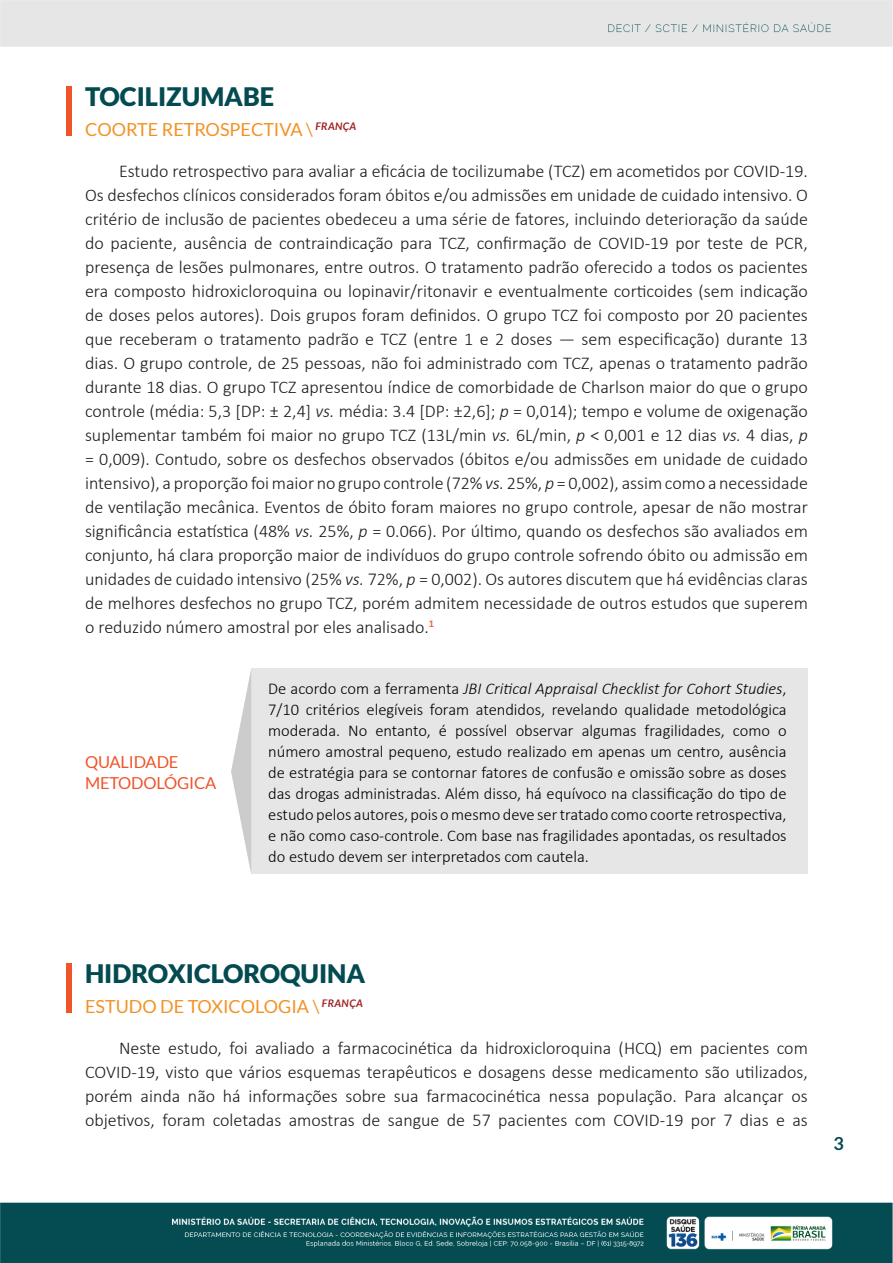
<style>
.page{position:relative;width:893px;height:1263px;background:#fff}
.page>*{position:absolute;margin:0;border:0;box-sizing:border-box;transform-origin:0 0}
.t1{font:900 25.5px "Lato";color:#034b51}
.t2{font:300 18px/24px "Calibri";color:#1a1a1a;text-align:justify}
.t3{font:18px "Lato";color:#f29224}
.t4{font:700 18px "Lato";color:#034b51}
.t5{font:300 16.5px/21px "Calibri";color:#000;text-align:justify}
.t6{font:16.5px/21px "Lato";letter-spacing:-.01em;color:#f0542b}
.s1{font-style:italic}
</style>
<div class="page">
<img style="left:0;top:0;width:893px;height:1263px">
<div style="left:85px;top:668px;width:146px;height:206px;background:#fff"></div>
<div style="left:251px;top:668px;width:557px;height:206px;background:#e6e6e6"></div>
<svg style="left:231px;top:668px;width:20px;height:206px"></svg>
<div style="left:66px;top:86px;width:6px;height:50px;background:#f0542b"></div>
<div style="left:66px;top:963px;width:6px;height:50px;background:#f0542b"></div>
<h1 class="t1" style="left:85px;top:81px;width:191px">TOCILIZUMABE</h1>
<p class="t3" style="left:85px;top:119px;width:273px">COORTE RETROSPECTIVA \ <sup>FRANÇA</sup></p>
<p class="t2" style="left:85px;top:159px;width:724px;text-indent:34px">Estudo retrospectivo para avaliar a eficácia de tocilizumabe (TCZ) em acometidos por COVID-19.<br>Os desfechos clínicos considerados foram óbitos e/ou admissões em unidade de cuidado intensivo. O critério de inclusão de pacientes obedeceu a uma série de fatores, incluindo deterioração da saúde do paciente, ausência de contraindicação para TCZ, confirmação de COVID-19 por teste de PCR, presença de lesões pulmonares, entre outros. O tratamento padrão oferecido a todos os pacientes era composto hidroxicloroquina ou lopinavir/ritonavir e eventualmente corticoides (sem indicação de doses pelos autores). Dois grupos foram definidos. O grupo TCZ foi composto por 20 pacientes que receberam o tratamento padrão e TCZ (entre 1 e 2 doses — sem especificação) durante 13 dias. O grupo controle, de 25 pessoas, não foi administrado com TCZ, apenas o tratamento padrão durante 18 dias. O grupo TCZ apresentou índice de comorbidade de Charlson maior do que o grupo controle (média: 5,3 [DP: ± 2,4] <span class="s1">vs.</span> média: 3.4 [DP: ±2,6]; <span class="s1">p</span> = 0,014); tempo e volume de oxigenação suplementar também foi maior no grupo TCZ (13L/min <span class="s1">vs.</span> 6L/min, <span class="s1">p</span> &lt; 0,001 e 12 dias <span class="s1">vs.</span> 4 dias, <span class="s1">p </span>= 0,009). Contudo, sobre os desfechos observados (óbitos e/ou admissões em unidade de cuidado intensivo), a proporção foi maior no grupo controle (72% <span class="s1">vs.</span> 25%, <span class="s1">p</span> = 0,002), assim como a necessidade de ventilação mecânica. Eventos de óbito foram maiores no grupo controle, apesar de não mostrar significância estatística (48% <span class="s1">vs.</span> 25%, <span class="s1">p</span> = 0.066). Por último, quando os desfechos são avaliados em conjunto, há clara proporção maior de indivíduos do grupo controle sofrendo óbito ou admissão em unidades de cuidado intensivo (25% <span class="s1">vs.</span> 72%, <span class="s1">p</span> = 0,002). Os autores discutem que há evidências claras de melhores desfechos no grupo TCZ, porém admitem necessidade de outros estudos que superem o reduzido número amostral por eles analisado.<sup>1</sup></p>
<p class="t6" style="left:85px;top:751px;width:133px">QUALIDADE<br>METODOLÓGICA</p>
<p class="t5" style="left:268px;top:677px;width:520px">De acordo com a ferramenta <span class="s1">JBI Critical Appraisal Checklist for Cohort Studies</span>, 7/10 critérios elegíveis foram atendidos, revelando qualidade metodológica moderada. No entanto, é possível observar algumas fragilidades, como o número amostral pequeno, estudo realizado em apenas um centro, ausência de estratégia para se contornar fatores de confusão e omissão sobre as doses das drogas administradas. Além disso, há equívoco na classificação do tipo de estudo pelos autores, pois o mesmo deve ser tratado como coorte retrospectiva, e não como caso-controle. Com base nas fragilidades apontadas, os resultados do estudo devem ser interpretados com cautela.</p>
<h1 class="t1" style="left:85px;top:958px;width:282px">HIDROXICLOROQUINA</h1>
<p class="t3" style="left:85px;top:996px;width:279px">ESTUDO DE TOXICOLOGIA \ <sup>FRANÇA</sup></p>
<p class="t2" style="left:85px;top:1035px;width:724px;text-indent:34px">Neste estudo, foi avaliado a farmacocinética da hidroxicloroquina (HCQ) em pacientes com COVID-19, visto que vários esquemas terapêuticos e dosagens desse medicamento são utilizados, porém ainda não há informações sobre sua farmacocinética nessa população. Para alcançar os objetivos, foram coletadas amostras de sangue de 57 pacientes com COVID-19 por 7 dias e as</p>
<p class="t4" style="left:833px;top:1133px;width:12px">3</p>
</div>
